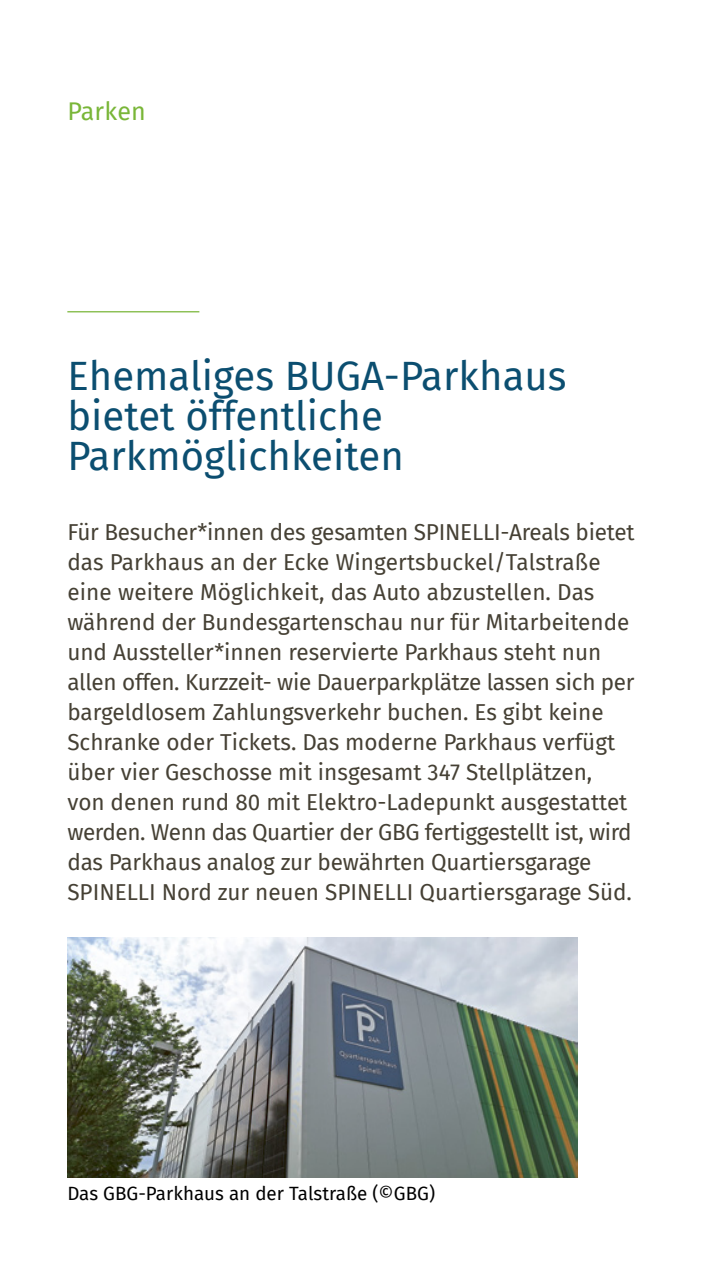
<style>
.page{position:relative;width:702px;height:1276px;background:#fff}
.page>*{position:absolute;margin:0;border:0;box-sizing:border-box;transform-origin:0 0}
.t1{font:40px/40px "Fira Sans";color:#0b4e70}
.t2{font:25px "Fira Sans";letter-spacing:.01em;color:#79b638}
.Fließtext_SPIN{font:22.5px/30px "Fira Sans";color:#454034}
.t3{font:18.75px "Fira Sans";color:#000}
</style>
<div class="page">
<hr style="left:67px;top:311px;width:132px;height:1px;background:#79b638">
<img style="left:67px;top:937px;width:510px;height:240px">
<p class="t2" style="left:67px;top:92px;width:80px">Parken</p>
<p class="t1" style="left:67px;top:355px;width:500px">Ehemaliges BUGA-Parkhaus bietet öffentliche<br>Parkmöglichkeiten</p>
<p class="Fließtext_SPIN" style="left:67px;top:517px;width:568px">Für Besucher*innen des gesamten SPINELLI-Areals bietet das Parkhaus an der Ecke Wingertsbuckel/Talstraße eine weitere Möglichkeit, das Auto abzustellen. Das während der Bundesgartenschau nur für Mitarbeitende und Aussteller*innen reservierte Parkhaus steht nun allen offen. Kurzzeit- wie Dauerparkplätze lassen sich per bargeldlosem Zahlungsverkehr buchen. Es gibt keine Schranke oder Tickets. Das moderne Parkhaus verfügt über vier Geschosse mit insgesamt 347 Stellplätzen, von denen rund 80 mit Elektro-Ladepunkt ausgestattet werden. Wenn das Quartier der GBG fertiggestellt ist, wird das Parkhaus analog zur bewährten Quartiersgarage SPINELLI Nord zur neuen SPINELLI Quartiersgarage Süd.</p>
<p class="t3" style="left:67px;top:1179px;width:369px">Das GBG-Parkhaus an der Talstraße (©GBG)</p>
</div>
